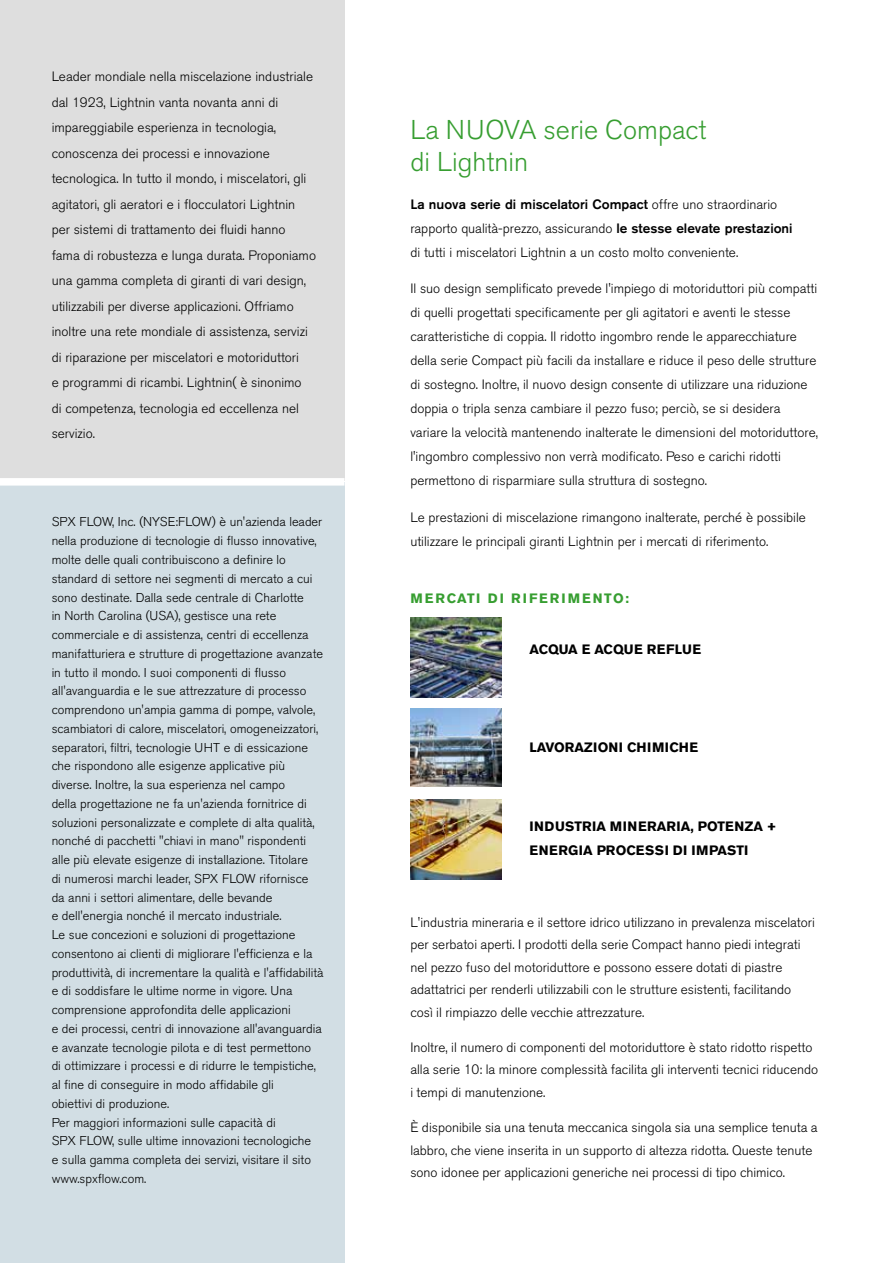
<style>
.page{position:relative;width:893px;height:1263px;background:#fff}
.page>*{position:absolute;margin:0;border:0;box-sizing:border-box;transform-origin:0 0}
.t1{font:300 27px/31.2px "Akzidenz Grotesk BE";color:#379e31}
.t2{font:300 13.5px/25.5px "Akzidenz Grotesk BE";color:#000}
.t3{font:700 13.5px/24px "Akzidenz Grotesk BE";letter-spacing:.02em;color:#000}
.t4{font:700 13.5px "Akzidenz Grotesk BE";letter-spacing:.15em;color:#379e31}
.t5{font:700 13.5px "Akzidenz Grotesk BE";color:#000}
.t6{font:300 12.75px/18.8px "Akzidenz Grotesk BE";color:#000}
.s1{font-weight:500}
</style>
<div class="page">
<div style="left:0;top:483px;width:344px;height:780px;background:#d2dee4"></div>
<div style="left:0;top:0;width:344px;height:480px;background:#dedede"></div>
<div style="left:0;top:478px;width:344px;height:8px;background:#fff"></div>
<img style="left:410px;top:617px;width:92px;height:80px">
<img style="left:410px;top:708px;width:92px;height:78px">
<img style="left:410px;top:799px;width:92px;height:80px">
<p class="t2" style="left:52px;top:64px;width:266px">Leader mondiale nella miscelazione industriale dal 1923, Lightnin vanta novanta anni di impareggiabile esperienza in tecnologia, conoscenza dei processi e innovazione tecnologica. In tutto il mondo, i miscelatori, gli agitatori, gli aeratori e i flocculatori Lightnin per sistemi di trattamento dei fluidi hanno fama di robustezza e lunga durata. Proponiamo una gamma completa di giranti di vari design, utilizzabili per diverse applicazioni. Offriamo inoltre una rete mondiale di assistenza, servizi di riparazione per miscelatori e motoriduttori<br>e programmi di ricambi. Lightnin( è sinonimo<br>di competenza, tecnologia ed eccellenza nel servizio.</p>
<p class="t6" style="left:52px;top:513px;width:273px">SPX FLOW, Inc. (NYSE:FLOW) è un'azienda leader nella produzione di tecnologie di flusso innovative, molte delle quali contribuiscono a definire lo standard di settore nei segmenti di mercato a cui sono destinate. Dalla sede centrale di Charlotte<br>in North Carolina (USA), gestisce una rete commerciale e di assistenza, centri di eccellenza manifatturiera e strutture di progettazione avanzate in tutto il mondo. I suoi componenti di flusso all'avanguardia e le sue attrezzature di processo comprendono un'ampia gamma di pompe, valvole, scambiatori di calore, miscelatori, omogeneizzatori, separatori, filtri, tecnologie UHT e di essicazione che rispondono alle esigenze applicative più diverse. Inoltre, la sua esperienza nel campo<br>della progettazione ne fa un'azienda fornitrice di soluzioni personalizzate e complete di alta qualità, nonché di pacchetti "chiavi in mano" rispondenti alle più elevate esigenze di installazione. Titolare<br>di numerosi marchi leader, SPX FLOW rifornisce da anni i settori alimentare, delle bevande<br>e dell'energia nonché il mercato industriale.<br>Le sue concezioni e soluzioni di progettazione consentono ai clienti di migliorare l'efficienza e la produttività, di incrementare la qualità e l'affidabilità e di soddisfare le ultime norme in vigore. Una comprensione approfondita delle applicazioni<br>e dei processi, centri di innovazione all'avanguardia e avanzate tecnologie pilota e di test permettono<br>di ottimizzare i processi e di ridurre le tempistiche, al fine di conseguire in modo affidabile gli<br>obiettivi di produzione.<br>Per maggiori informazioni sulle capacità di<br>SPX FLOW, sulle ultime innovazioni tecnologiche<br>e sulla gamma completa dei servizi, visitare il sito www.spxflow.com.</p>
<h1 class="t1" style="left:410px;top:115px;width:298px">La NUOVA serie Compact di Lightnin</h1>
<p class="t2" style="left:410px;top:192px;width:384px;line-height:24px"><span class="s1">La nuova serie di miscelatori Compact</span> offre uno straordinario rapporto qualità-prezzo, assicurando <span class="s1">le stesse elevate prestazioni </span>di tutti i miscelatori Lightnin a un costo molto conveniente.</p>
<p class="t2" style="left:410px;top:277px;width:409px;line-height:24px">Il suo design semplificato prevede l'impiego di motoriduttori più compatti di quelli progettati specificamente per gli agitatori e aventi le stesse caratteristiche di coppia. Il ridotto ingombro rende le apparecchiature della serie Compact più facili da installare e riduce il peso delle strutture di sostegno. Inoltre, il nuovo design consente di utilizzare una riduzione doppia o tripla senza cambiare il pezzo fuso; perciò, se si desidera variare la velocità mantenendo inalterate le dimensioni del motoriduttore, l'ingombro complessivo non verrà modificato. Peso e carichi ridotti permettono di risparmiare sulla struttura di sostegno.</p>
<p class="t2" style="left:410px;top:506px;width:397px;line-height:24px">Le prestazioni di miscelazione rimangono inalterate, perché è possibile utilizzare le principali giranti Lightnin per i mercati di riferimento.</p>
<p class="t4" style="left:410px;top:591px;width:220px">MERCATI DI RIFERIMENTO:</p>
<p class="t5" style="left:529px;top:641px;width:173px">ACQUA E ACQUE REFLUE</p>
<p class="t3" style="left:529px;top:735px;width:170px">LAVORAZIONI CHIMICHE</p>
<p class="t3" style="left:529px;top:814px;width:249px">INDUSTRIA MINERARIA, POTENZA +<br>ENERGIA PROCESSI DI IMPASTI</p>
<p class="t2" style="left:410px;top:911px;width:406px;line-height:22.5px">L'industria mineraria e il settore idrico utilizzano in prevalenza miscelatori per serbatoi aperti. I prodotti della serie Compact hanno piedi integrati nel pezzo fuso del motoriduttore e possono essere dotati di piastre adattatrici per renderli utilizzabili con le strutture esistenti, facilitando così il rimpiazzo delle vecchie attrezzature.</p>
<p class="t2" style="left:410px;top:1036px;width:409px;line-height:22.5px">Inoltre, il numero di componenti del motoriduttore è stato ridotto rispetto alla serie 10: la minore complessità facilita gli interventi tecnici riducendo i tempi di manutenzione.</p>
<p class="t2" style="left:410px;top:1116px;width:409px;line-height:22.5px">È disponibile sia una tenuta meccanica singola sia una semplice tenuta a labbro, che viene inserita in un supporto di altezza ridotta. Queste tenute sono idonee per applicazioni generiche nei processi di tipo chimico.</p>
</div>
